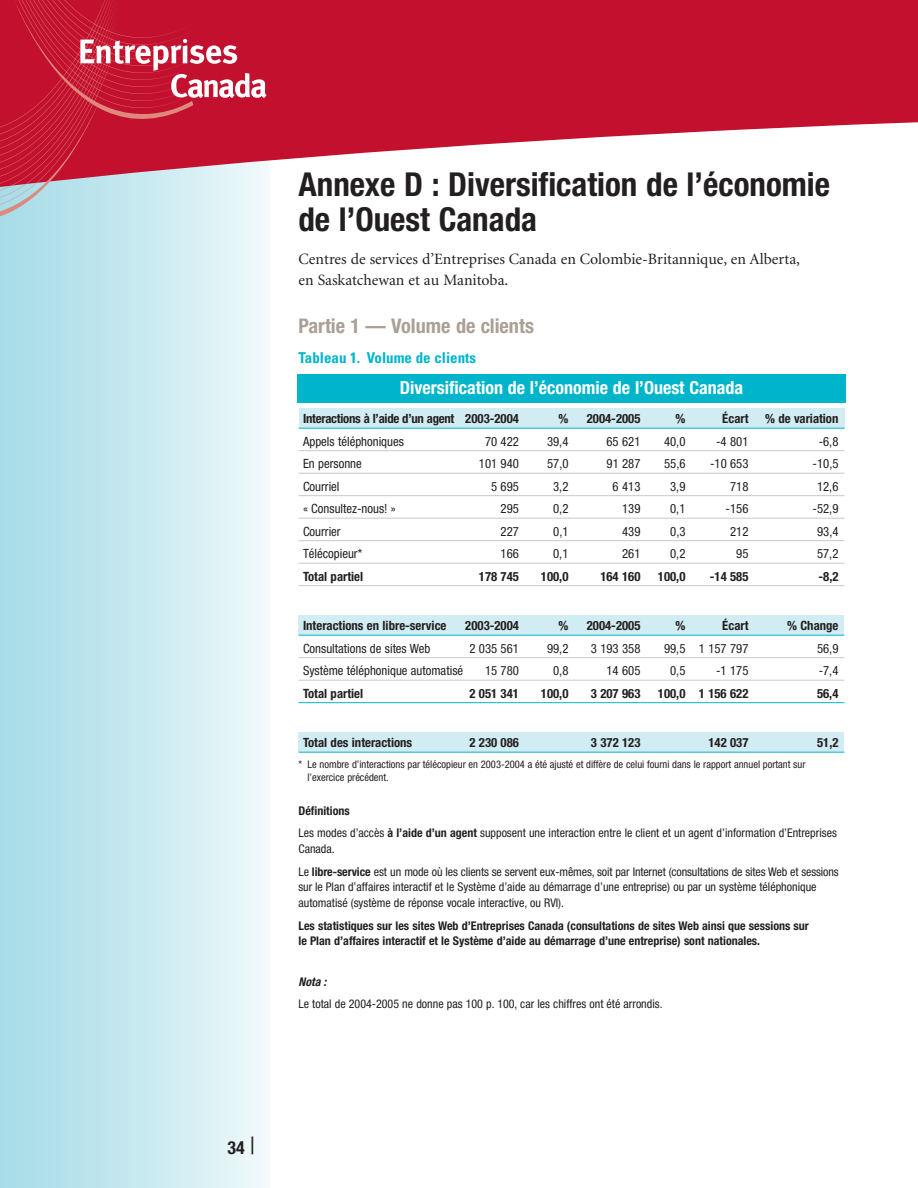
<style>
.page{position:relative;width:918px;height:1188px;background:#fff}
.page>*{position:absolute;margin:0;border:0;box-sizing:border-box;transform-origin:0 0}
.t1{font:700 condensed 33px/34.5px "Helvetica Neue";color:#231f20}
.t2{font:700 condensed 20.25px "Helvetica Neue";color:#aba095}
.t3{font:700 condensed 18px "Helvetica Neue";color:#fff}
.t4{font:700 condensed 18px "Helvetica Neue";color:#231f20}
.t5{font:15.75px/20.2px "Minion";color:#231f20}
.t6{font:700 condensed 15px "Univers";color:#00b5cb}
.t7{font:condensed 12.75px "Helvetica Neue";color:#231f20}
.t8{font:700 condensed 12.75px "Helvetica Neue";color:#231f20}
.t9{font:700 condensed 12.75px "Helvetica Neue";letter-spacing:-.02em;color:#231f20}
.t10{font:condensed 12px/22.5px "Helvetica Neue";color:#231f20}
.t11{font:700 condensed 12px/15.8px "Helvetica Neue";color:#231f20}
.t12{font:italic 700 condensed 12px "Helvetica Neue";color:#231f20}
.t13{font:condensed 10.5px/13.5px "Helvetica Neue";color:#231f20}
.s1{font-weight:700}
.s2{font-weight:400;font-size:24px}
</style>
<div class="page">
<div style="left:0;top:0;width:270px;height:1188px;background:linear-gradient(to right,#a3dbe7,#eef8fa)"></div>
<svg style="left:194px;top:0;width:724px;height:190px;fill:#c3102f"></svg>
<svg style="left:0;top:0;width:194px;height:225px;background:#c34a62"></svg>
<svg style="left:80px;top:39px;width:187px;height:59px"></svg>
<div style="left:297px;top:374px;width:549px;height:29px;background:#00b5cb"></div>
<div style="left:298px;top:732px;width:546px;height:20px;background:#d1ecf2"></div>
<div style="left:299px;top:408px;width:545px;height:20px;background:#d1ecf2"></div>
<div style="left:298px;top:615px;width:546px;height:20px;background:#d1ecf2"></div>
<hr style="left:298px;top:428px;width:546px;height:1px;background:#00b5cb">
<hr style="left:298px;top:450px;width:546px;height:1px;background:#c7c8ca">
<hr style="left:298px;top:473px;width:546px;height:1px;background:#c7c8ca">
<hr style="left:298px;top:495px;width:546px;height:1px;background:#c7c8ca">
<hr style="left:298px;top:518px;width:546px;height:1px;background:#c7c8ca">
<hr style="left:298px;top:540px;width:546px;height:1px;background:#c7c8ca">
<hr style="left:298px;top:563px;width:546px;height:1px;background:#c7c8ca">
<hr style="left:298px;top:585px;width:546px;height:1px;background:#c7c8ca">
<hr style="left:298px;top:635px;width:546px;height:1px;background:#00b5cb">
<hr style="left:298px;top:657px;width:546px;height:1px;background:#c7c8ca">
<hr style="left:298px;top:680px;width:546px;height:1px;background:#c7c8ca">
<hr style="left:298px;top:702px;width:546px;height:1px;background:#00b5cb">
<hr style="left:298px;top:752px;width:546px;height:1px;background:#00b5cb">
<h1 class="t1" style="left:298px;top:170px;width:533px">Annexe D : Diversification de l’économie de l’Ouest Canada</h1>
<h3 class="t5" style="left:298px;top:250px;width:503px">Centres de services d’Entreprises Canada en Colombie-Britannique, en Alberta, en Saskatchewan et au Manitoba.</h3>
<h2 class="t2" style="left:298px;top:318px;width:237px">Partie 1 — Volume de clients</h2>
<p class="t6" style="left:298px;top:352px;width:179px">Tableau 1. Volume de clients</p>
<h3 class="t3" style="left:400px;top:381px;width:345px">Diversification de l’économie de l’Ouest Canada</h3>
<p class="t9" style="left:303px;top:414px;width:217px">Interactions à l’aide d’un agent 2003-2004</p>
<p class="t8" style="left:559px;top:414px;width:11px">%</p>
<p class="t8" style="left:587px;top:414px;width:55px">2004-2005</p>
<p class="t8" style="left:676px;top:414px;width:11px">%</p>
<p class="t8" style="left:722px;top:414px;width:28px">Écart</p>
<p class="t8" style="left:765px;top:414px;width:75px">% de variation</p>
<p class="t7" style="left:303px;top:437px;width:102px">Appels téléphoniques</p>
<p class="t7" style="left:485px;top:437px;width:35px">70 422</p>
<p class="t7" style="left:547px;top:437px;width:23px">39,4</p>
<p class="t7" style="left:607px;top:437px;width:35px">65 621</p>
<p class="t7" style="left:664px;top:437px;width:23px">40,0</p>
<p class="t7" style="left:716px;top:437px;width:34px">-4 801</p>
<p class="t7" style="left:819px;top:437px;width:21px">-6,8</p>
<p class="t7" style="left:303px;top:459px;width:60px">En personne</p>
<p class="t7" style="left:479px;top:459px;width:42px">101 940</p>
<p class="t7" style="left:547px;top:459px;width:23px">57,0</p>
<p class="t7" style="left:607px;top:459px;width:35px">91 287</p>
<p class="t7" style="left:664px;top:459px;width:23px">55,6</p>
<p class="t7" style="left:710px;top:459px;width:40px">-10 653</p>
<p class="t7" style="left:813px;top:459px;width:27px">-10,5</p>
<p class="t7" style="left:303px;top:482px;width:38px">Courriel</p>
<p class="t7" style="left:491px;top:482px;width:29px">5 695</p>
<p class="t7" style="left:553px;top:482px;width:17px">3,2</p>
<p class="t7" style="left:613px;top:482px;width:29px">6 413</p>
<p class="t7" style="left:670px;top:482px;width:17px">3,9</p>
<p class="t7" style="left:730px;top:482px;width:20px">718</p>
<p class="t7" style="left:817px;top:482px;width:23px">12,6</p>
<p class="t7" style="left:303px;top:504px;width:94px">« Consultez-nous! »</p>
<p class="t7" style="left:501px;top:504px;width:20px">295</p>
<p class="t7" style="left:553px;top:504px;width:17px">0,2</p>
<p class="t7" style="left:622px;top:504px;width:20px">139</p>
<p class="t7" style="left:670px;top:504px;width:17px">0,1</p>
<p class="t7" style="left:726px;top:504px;width:24px">-156</p>
<p class="t7" style="left:813px;top:504px;width:27px">-52,9</p>
<p class="t7" style="left:303px;top:527px;width:39px">Courrier</p>
<p class="t7" style="left:501px;top:527px;width:20px">227</p>
<p class="t7" style="left:553px;top:527px;width:17px">0,1</p>
<p class="t7" style="left:622px;top:527px;width:20px">439</p>
<p class="t7" style="left:670px;top:527px;width:17px">0,3</p>
<p class="t7" style="left:730px;top:527px;width:20px">212</p>
<p class="t7" style="left:817px;top:527px;width:23px">93,4</p>
<p class="t7" style="left:303px;top:549px;width:61px">Télécopieur*</p>
<p class="t7" style="left:501px;top:549px;width:20px">166</p>
<p class="t7" style="left:553px;top:549px;width:17px">0,1</p>
<p class="t7" style="left:622px;top:549px;width:20px">261</p>
<p class="t7" style="left:670px;top:549px;width:17px">0,2</p>
<p class="t7" style="left:736px;top:549px;width:14px">95</p>
<p class="t7" style="left:817px;top:549px;width:23px">57,2</p>
<p class="t8" style="left:303px;top:572px;width:62px">Total partiel</p>
<p class="t8" style="left:479px;top:572px;width:42px">178 745</p>
<p class="t8" style="left:541px;top:572px;width:29px">100,0</p>
<p class="t8" style="left:600px;top:572px;width:42px">164 160</p>
<p class="t8" style="left:658px;top:572px;width:29px">100,0</p>
<p class="t8" style="left:710px;top:572px;width:40px">-14 585</p>
<p class="t8" style="left:818px;top:572px;width:22px">-8,2</p>
<p class="t8" style="left:303px;top:621px;width:145px">Interactions en libre-service</p>
<p class="t8" style="left:465px;top:621px;width:55px">2003-2004</p>
<p class="t8" style="left:559px;top:621px;width:11px">%</p>
<p class="t8" style="left:587px;top:621px;width:55px">2004-2005</p>
<p class="t8" style="left:676px;top:621px;width:11px">%</p>
<p class="t8" style="left:722px;top:621px;width:28px">Écart</p>
<p class="t8" style="left:787px;top:621px;width:53px">% Change</p>
<p class="t7" style="left:303px;top:644px;width:129px">Consultations de sites Web</p>
<p class="t7" style="left:469px;top:644px;width:51px">2 035 561</p>
<p class="t7" style="left:547px;top:644px;width:23px">99,2</p>
<p class="t7" style="left:591px;top:644px;width:51px">3 193 358</p>
<p class="t7" style="left:664px;top:644px;width:86px">99,5 1 157 797</p>
<p class="t7" style="left:817px;top:644px;width:23px">56,9</p>
<p class="t7" style="left:303px;top:666px;width:162px">Système téléphonique automatisé</p>
<p class="t7" style="left:485px;top:666px;width:35px">15 780</p>
<p class="t7" style="left:553px;top:666px;width:17px">0,8</p>
<p class="t7" style="left:607px;top:666px;width:35px">14 605</p>
<p class="t7" style="left:670px;top:666px;width:17px">0,5</p>
<p class="t7" style="left:716px;top:666px;width:34px">-1 175</p>
<p class="t7" style="left:819px;top:666px;width:21px">-7,4</p>
<p class="t8" style="left:303px;top:689px;width:62px">Total partiel</p>
<p class="t8" style="left:469px;top:689px;width:51px">2 051 341</p>
<p class="t8" style="left:541px;top:689px;width:29px">100,0</p>
<p class="t8" style="left:591px;top:689px;width:51px">3 207 963</p>
<p class="t8" style="left:658px;top:689px;width:92px">100,0 1 156 622</p>
<p class="t8" style="left:817px;top:689px;width:23px">56,4</p>
<p class="t8" style="left:303px;top:738px;width:111px">Total des interactions</p>
<p class="t8" style="left:469px;top:738px;width:51px">2 230 086</p>
<p class="t8" style="left:591px;top:738px;width:51px">3 372 123</p>
<p class="t8" style="left:708px;top:738px;width:42px">142 037</p>
<p class="t8" style="left:817px;top:738px;width:23px">51,2</p>
<p class="t13" style="left:307px;top:758px;width:500px;text-indent:-9px">* Le nombre d’interactions par télécopieur en 2003-2004 a été ajusté et diffère de celui fourni dans le rapport annuel portant sur l’exercice précédent.</p>
<p class="t10" style="left:298px;top:800px;width:540px"><span class="s1">Définitions<br></span>Les modes d’accès <span class="s1">à l’aide d’un agent</span> supposent une interaction entre le client et un agent d’information d’Entreprises</p>
<p class="t10" style="left:298px;top:839px;width:542px">Canada.<br>Le <span class="s1">libre-service</span> est un mode où les clients se servent eux-mêmes, soit par Internet (consultations de sites Web et sessions</p>
<p class="t10" style="left:298px;top:880px;width:520px;line-height:15.8px">sur le Plan d’affaires interactif et le Système d’aide au démarrage d’une entreprise) ou par un système téléphonique automatisé (système de réponse vocale interactive, ou RVI).</p>
<p class="t11" style="left:298px;top:918px;width:512px">Les statistiques sur les sites Web d’Entreprises Canada (consultations de sites Web ainsi que sessions sur le Plan d’affaires interactif et le Système d’aide au démarrage d’une entreprise) sont nationales.</p>
<p class="t12" style="left:298px;top:977px;width:32px">Nota :</p>
<p class="t10" style="left:298px;top:994px;width:366px">Le total de 2004-2005 ne donne pas 100 p. 100, car les chiffres ont été arrondis.</p>
<h3 class="t4" style="left:228px;top:1141px;width:29px">34 <span class="s2">|</span></h3>
</div>
